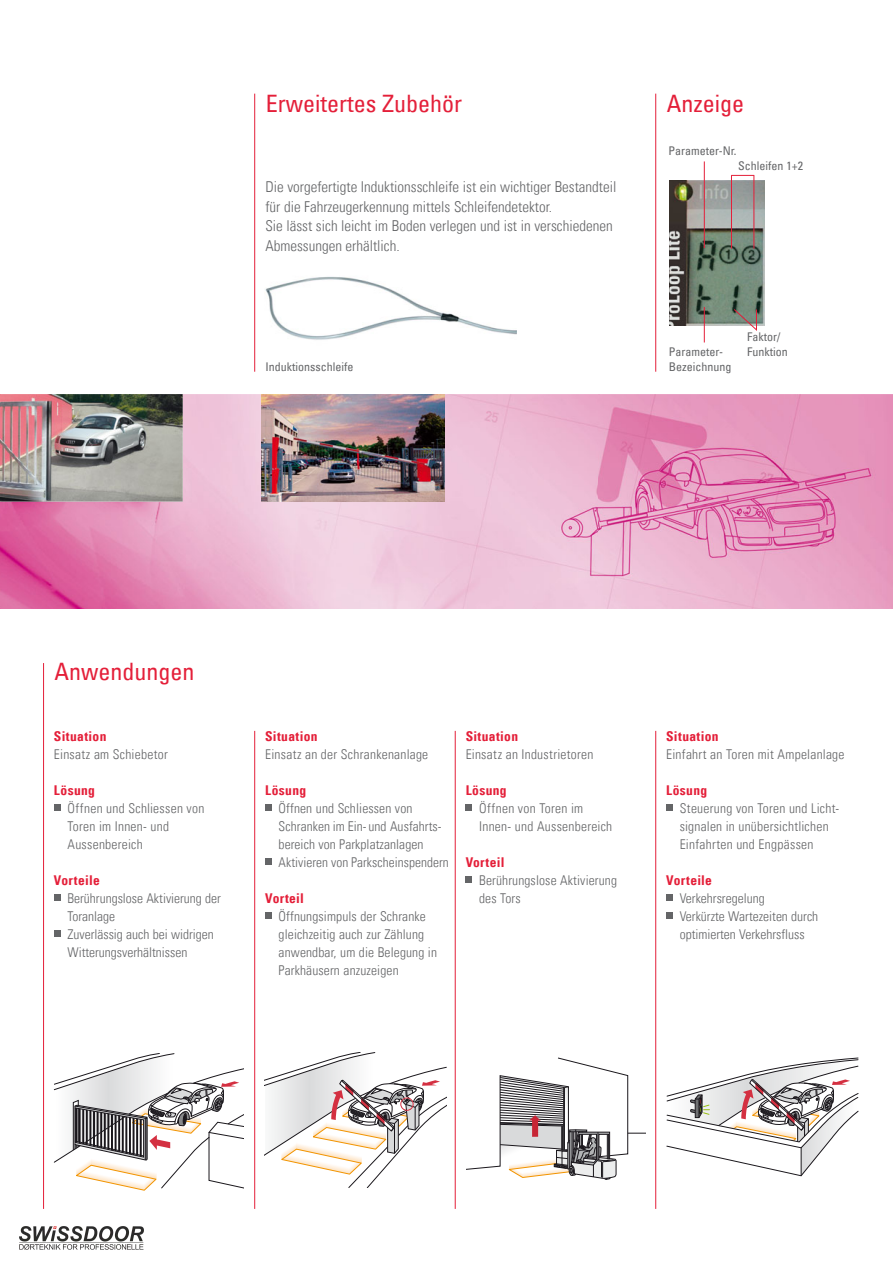
<style>
.page{position:relative;width:893px;height:1263px;background:#fff}
.page>*{position:absolute;margin:0;border:0;box-sizing:border-box;transform-origin:0 0}
.t1{font:condensed 24px "Univers Com 57";color:#e41f39}
.t2{font:15px/19.5px "Univers Com 47 Light Cond";color:#646567}
.t3{font:13.5px/18px "Univers Com 47 Light Cond";letter-spacing:.01em;color:#646567}
.t4{font:13.5px "Univers Com 67 Bold Cond";letter-spacing:.025em;color:#e41f39}
.t5{font:condensed 12px/15px "Univers Com 57";color:#646567}
</style>
<div class="page">
<img style="left:0;top:394px;width:893px;height:215px">
<img style="left:0;top:394px;width:183px;height:108px">
<img style="left:261px;top:394px;width:183px;height:108px">
<svg style="left:265px;top:1052px;width:182px;height:136px"></svg>
<svg style="left:466px;top:1058px;width:180px;height:122px"></svg>
<svg style="left:54px;top:1053px;width:189px;height:138px"></svg>
<hr style="left:254px;top:731px;width:1px;height:478px;background:#e41f39">
<hr style="left:455px;top:731px;width:1px;height:478px;background:#e41f39">
<hr style="left:254px;top:94px;width:1px;height:278px;background:#e41f39">
<hr style="left:43px;top:663px;width:1px;height:546px;background:#e41f39">
<svg style="left:666px;top:1058px;width:192px;height:118px"></svg>
<hr style="left:655px;top:731px;width:1px;height:478px;background:#e41f39">
<img style="left:265px;top:277px;width:251px;height:63px">
<img style="left:0;top:394px;width:1px;height:43px">
<svg style="left:54px;top:805px;width:6px;height:6px"></svg>
<svg style="left:54px;top:895px;width:6px;height:6px"></svg>
<svg style="left:54px;top:931px;width:6px;height:6px"></svg>
<svg style="left:265px;top:805px;width:6px;height:6px"></svg>
<svg style="left:265px;top:859px;width:6px;height:6px"></svg>
<svg style="left:265px;top:913px;width:6px;height:6px"></svg>
<svg style="left:466px;top:805px;width:6px;height:6px"></svg>
<svg style="left:466px;top:877px;width:6px;height:6px"></svg>
<svg style="left:666px;top:805px;width:6px;height:6px"></svg>
<svg style="left:666px;top:895px;width:6px;height:6px"></svg>
<svg style="left:666px;top:913px;width:6px;height:6px"></svg>
<hr style="left:655px;top:94px;width:1px;height:278px;background:#e41f39">
<img style="left:669px;top:181px;width:95px;height:145px">
<hr style="left:704px;top:161px;width:1px;height:87px;background:#e41f39">
<hr style="left:754px;top:175px;width:1px;height:74px;background:#e41f39">
<hr style="left:704px;top:307px;width:1px;height:35px;background:#e41f39">
<svg style="left:733px;top:309px;width:24px;height:22px"></svg>
<svg style="left:732px;top:175px;width:22px;height:1px"></svg>
<hr style="left:731px;top:175px;width:1px;height:74px;background:#e41f39">
<img style="left:20px;top:1226px;width:123px;height:24px">
<h1 class="t1" style="left:266px;top:95px;width:198px">Erweitertes Zubehör</h1>
<h1 class="t1" style="left:667px;top:95px;width:79px">Anzeige</h1>
<p class="t5" style="left:668px;top:145px;width:70px">Parameter-Nr.</p>
<p class="t2" style="left:265px;top:177px;width:352px">Die vorgefertigte Induktionsschleife ist ein wichtiger Bestandteil für die Fahrzeugerkennung mittels Schleifen detektor.<br>Sie lässt sich leicht im Boden verlegen und ist in verschiedenen Abmessungen erhältlich.</p>
<p class="t5" style="left:265px;top:361px;width:90px">Induktionsschleife</p>
<p class="t5" style="left:738px;top:160px;width:66px">Schleifen 1+2</p>
<p class="t5" style="left:669px;top:346px;width:64px">Parameter-<br>Bezeichnung</p>
<p class="t5" style="left:747px;top:331px;width:42px">Faktor/<br>Funktion</p>
<h1 class="t1" style="left:54px;top:663px;width:141px">Anwendungen</h1>
<p class="t4" style="left:54px;top:731px;width:54px">Situation</p>
<p class="t3" style="left:54px;top:745px;width:115px">Einsatz am Schiebetor</p>
<p class="t4" style="left:54px;top:785px;width:43px">Lösung</p>
<p class="t3" style="left:67px;top:799px;width:138px">Öffnen und Schliessen von<br>Toren im Innen- und<br>Aussenbereich</p>
<p class="t4" style="left:54px;top:875px;width:47px">Vorteile</p>
<p class="t3" style="left:67px;top:889px;width:155px">Berührungslose Aktivierung der<br>Toranlage<br>Zuverlässig auch bei widrigen<br>Witterungsverhältnissen</p>
<p class="t4" style="left:265px;top:731px;width:54px">Situation</p>
<p class="t3" style="left:265px;top:745px;width:165px">Einsatz an der Schrankenanlage</p>
<p class="t4" style="left:265px;top:785px;width:43px">Lösung</p>
<p class="t3" style="left:279px;top:799px;width:172px">Öffnen und Schliessen von<br>Schranken im Ein- und Ausfahrts&shy;bereich von Parkplatzanlagen<br>Aktivieren von Parkscheinspendern</p>
<p class="t4" style="left:265px;top:893px;width:40px">Vorteil</p>
<p class="t3" style="left:279px;top:907px;width:160px">Öffnungsimpuls der Schranke gleichzeitig auch zur Zählung anwendbar, um die Belegung in<br>Parkhäusern anzuzeigen</p>
<p class="t4" style="left:466px;top:731px;width:54px">Situation</p>
<p class="t3" style="left:466px;top:745px;width:129px">Einsatz an Industrietoren</p>
<p class="t4" style="left:466px;top:785px;width:43px">Lösung</p>
<p class="t3" style="left:479px;top:799px;width:135px">Öffnen von Toren im<br>Innen- und Aussenbereich</p>
<p class="t4" style="left:466px;top:857px;width:40px">Vorteil</p>
<p class="t3" style="left:479px;top:871px;width:139px">Berührungslose Aktivierung des Tors</p>
<p class="t4" style="left:666px;top:731px;width:54px">Situation</p>
<p class="t3" style="left:666px;top:745px;width:180px">Einfahrt an Toren mit Ampelanlage</p>
<p class="t4" style="left:666px;top:785px;width:43px">Lösung</p>
<p class="t3" style="left:680px;top:799px;width:161px">Steuerung von Toren und Licht&shy;signalen in unübersicht lichen<br>Einfahrten und Engpässen</p>
<p class="t4" style="left:666px;top:875px;width:47px">Vorteile</p>
<p class="t3" style="left:680px;top:889px;width:140px">Verkehrsregelung<br>Verkürzte Wartezeiten durch optimierten Verkehrsfluss</p>
</div>
